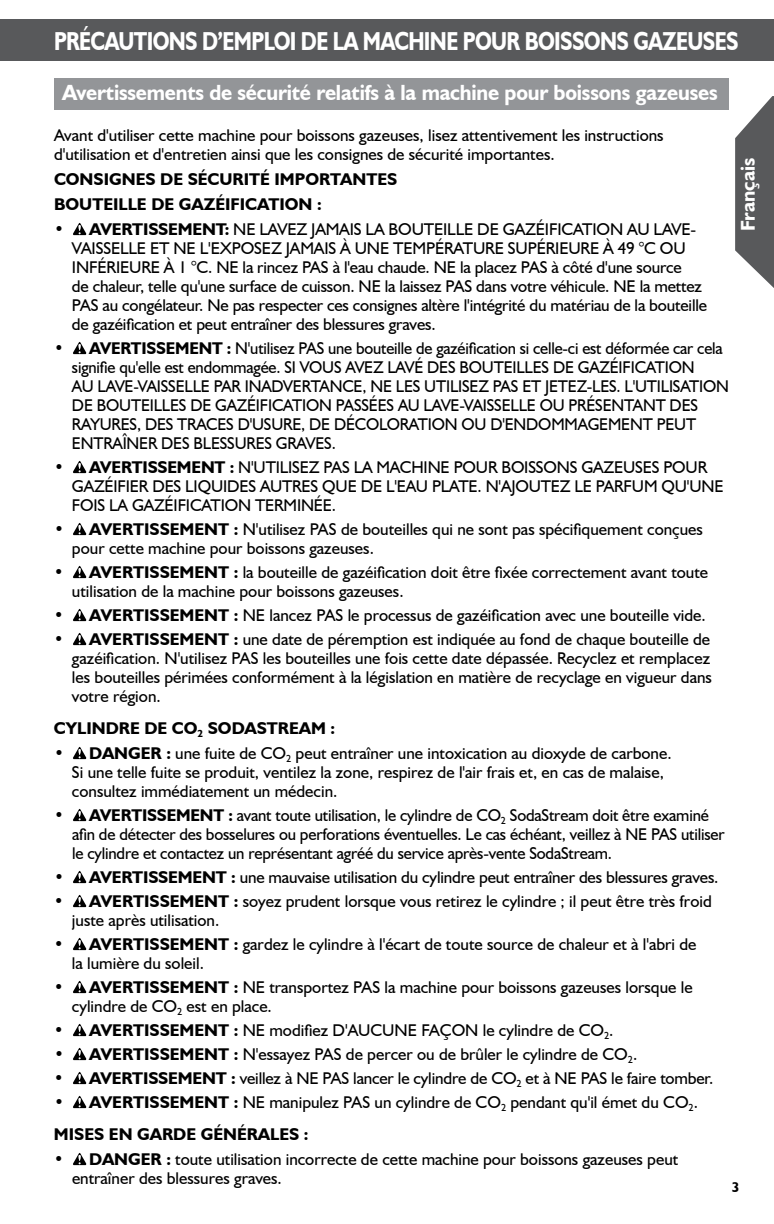
<style>
.page{position:relative;width:774px;height:1224px;background:#fff}
.page>*{position:absolute;margin:0;border:0;box-sizing:border-box;transform-origin:0 0}
.t1{font:700 26px "Humanist 521 BT";letter-spacing:-.03em;color:#fff;scale:.8 1}
.t2{font:700 22px "Humanist 521 BT";letter-spacing:-.01em;color:#fff;scale:.95 1}
.t3{font:700 20px "Humanist 521 BT";color:#fff}
.t4{font:17px/19px "Humanist 521 BT";letter-spacing:-.01em;color:#000}
.t5{font:700 17px "Humanist 521 BT";letter-spacing:-.01em;color:#000}
.t6{font:700 14px "Humanist 521 BT";color:#000}
.s1{font-weight:400}
.s2{font-weight:700}
</style>
<div class="page">
<svg style="left:735px;top:96px;width:39px;height:192px"></svg>
<div style="left:0;top:19px;width:774px;height:42px;background:#58595b"></div>
<svg style="left:73px;top:223px;width:13px;height:12px"></svg>
<svg style="left:73px;top:342px;width:13px;height:12px"></svg>
<svg style="left:73px;top:461px;width:13px;height:12px"></svg>
<svg style="left:73px;top:523px;width:13px;height:12px"></svg>
<svg style="left:73px;top:566px;width:13px;height:12px"></svg>
<svg style="left:73px;top:609px;width:13px;height:12px"></svg>
<svg style="left:73px;top:633px;width:13px;height:12px"></svg>
<svg style="left:73px;top:747px;width:13px;height:12px"></svg>
<svg style="left:73px;top:809px;width:13px;height:12px"></svg>
<svg style="left:73px;top:871px;width:13px;height:12px"></svg>
<svg style="left:73px;top:895px;width:13px;height:12px"></svg>
<svg style="left:73px;top:938px;width:13px;height:12px"></svg>
<svg style="left:73px;top:981px;width:13px;height:12px"></svg>
<svg style="left:73px;top:1024px;width:13px;height:12px"></svg>
<svg style="left:73px;top:1048px;width:13px;height:12px"></svg>
<svg style="left:73px;top:1072px;width:13px;height:12px"></svg>
<svg style="left:73px;top:1096px;width:13px;height:12px"></svg>
<svg style="left:73px;top:1153px;width:13px;height:12px"></svg>
<div style="left:54px;top:78px;width:675px;height:32px;background:#939598"></div>
<h1 class="t1" style="left:54px;top:25px;width:857px">Précautions d’emploi de la machine pour boissons gazeuses</h1>
<p class="t2" style="left:62px;top:79px;width:692px">Avertissements de sécurité relatifs à la machine pour boissons gazeuses</p>
<p class="t4" style="left:54px;top:125px;width:611px">Avant d'utiliser cette machine pour boissons gazeuses, lisez attentivement les instructions d'utilisation et d'entretien ainsi que les consignes de sécurité importantes.</p>
<p class="t5" style="left:54px;top:169px;width:13px">CONSIGNES</p>
<p class="t5" style="left:160px;top:169px;width:39px">DE SÉCURITÉ</p>
<p class="t5" style="left:275px;top:169px;width:33px">IMPORTANTES</p>
<p class="t5" style="left:54px;top:194px;width:12px">BOUTEILLE</p>
<p class="t5" style="left:151px;top:194px;width:39px">DE GAZÉI</p>
<p class="t5" style="left:231px;top:194px;width:20px">FICATION</p>
<p class="t5" style="left:317px;top:194px;width:6px">:</p>
<p class="t5" style="left:54px;top:219px;width:68px"><span class="s1">•</span> AVERTISSE</p>
<p class="t3" style="left:736px;top:231px;width:75px;rotate:-90deg">Français</p>
<p class="t4" style="left:72px;top:219px;width:637px;text-indent:106px"><span class="s2">MENT:</span> NE LAVEZ JAMAIS LA BOUTEILLE DE GAZÉIFICATION AU LAVE-VAISSELLE ET NE L'EXPOSEZ JAMAIS À UNE TEMPÉRATURE SUPÉRIEURE À 49 °C OU INFÉRIEURE À 1 °C. NE la rincez PAS à l'eau chaude. NE la placez PAS à côté d'une source<br>de chaleur, telle qu'une surface de cuisson. NE la laissez PAS dans votre véhicule. NE la mettez PAS au congélateur. Ne pas respecter ces consignes altère l'intégrité du matériau de la bouteille de gazéification et peut entraîner des blessures graves.</p>
<p class="t5" style="left:54px;top:338px;width:68px">• AVERTISSE</p>
<p class="t5" style="left:175px;top:338px;width:24px">MENT</p>
<p class="t4" style="left:72px;top:338px;width:659px;text-indent:155px"><span class="s2">:</span> N'utilisez PAS une bouteille de gazéification si celle-ci est déformée car cela signifie qu'elle est endommagée. SI VOUS AVEZ LAVÉ DES BOUTEILLES DE GAZÉIFICATION<br>AU LAVE-VAISSELLE PAR INADVERTANCE, NE LES UTILISEZ PAS ET JETEZ-LES. L'UTILISATION DE BOUTEILLES DE GAZÉIFICATION PASSÉES AU LAVE-VAISSELLE OU PRÉSENTANT DES RAYURES, DES TRACES D'USURE, DE DÉCOLORATION OU D'ENDOMMAGEMENT PEUT ENTRAÎNER DES BLESSURES GRAVES.</p>
<p class="t5" style="left:54px;top:457px;width:68px">• AVERTISSE</p>
<p class="t5" style="left:177px;top:457px;width:24px">MENT</p>
<p class="t4" style="left:72px;top:457px;width:653px;text-indent:158px"><span class="s2">:</span> N'UTILISEZ PAS LA MACHINE POUR BOISSONS GAZEUSES POUR<br>GAZÉIFIER DES LIQUIDES AUTRES QUE DE L'EAU PLATE. N'AJOUTEZ LE PARFUM QU'UNE<br>FOIS LA GAZÉIFICATION TERMINÉE.</p>
<p class="t5" style="left:54px;top:519px;width:69px">• AVERTISSE</p>
<p class="t5" style="left:180px;top:519px;width:25px">MENT</p>
<p class="t4" style="left:72px;top:519px;width:632px;text-indent:162px"><span class="s2">:</span> N'utilisez PAS de bouteilles qui ne sont pas spécifiquement conçues pour cette machine pour boissons gazeuses.</p>
<p class="t5" style="left:54px;top:562px;width:69px">• AVERTISSE</p>
<p class="t5" style="left:180px;top:562px;width:25px">MENT</p>
<p class="t4" style="left:72px;top:562px;width:638px;text-indent:162px"><span class="s2">:</span> la bouteille de gazéification doit être fixée correctement avant toute utilisation de la machine pour boissons gazeuses.</p>
<p class="t5" style="left:54px;top:605px;width:69px">• AVERTISSE</p>
<p class="t5" style="left:180px;top:605px;width:25px">MENT</p>
<p class="t4" style="left:234px;top:605px;width:474px"><span class="s2">:</span> NE lancez PAS le processus de gazéification avec une bouteille vide.</p>
<p class="t5" style="left:54px;top:629px;width:69px">• AVERTISSE</p>
<p class="t5" style="left:180px;top:629px;width:25px">MENT</p>
<p class="t4" style="left:72px;top:629px;width:641px;text-align:justify;text-indent:162px"><span class="s2">:</span> une date de péremption est indiquée au fond de chaque bouteille de gazéification. N'utilisez PAS les bouteilles une fois cette date dépassée. Recyclez et remplacez les bouteilles périmées conformément à la législation en matière de recyclage en vigueur dans votre région.</p>
<p class="t5" style="left:54px;top:718px;width:35px">CYLINDRE</p>
<p class="t5" style="left:144px;top:718px;width:76px">DECO<sub>2</sub>SODASTREA</p>
<p class="t5" style="left:311px;top:718px;width:26px">M :</p>
<p class="t5" style="left:54px;top:743px;width:47px">• DANGER</p>
<p class="t4" style="left:72px;top:743px;width:601px;text-indent:94px"><span class="s2">:</span> une fuite de CO<sub>2</sub> peut entraîner une intoxication au dioxyde de carbone.<br>Si une telle fuite se produit, ventilez la zone, respirez de l'air frais et, en cas de malaise, consultez immédiatement un médecin.</p>
<p class="t5" style="left:54px;top:805px;width:68px">• AVERTISSE</p>
<p class="t5" style="left:176px;top:805px;width:24px">MENT</p>
<p class="t4" style="left:72px;top:805px;width:654px;text-indent:156px"><span class="s2">:</span> avant toute utilisation, le cylindre de CO<sub>2</sub> SodaStream doit être examiné afin de détecter des bosselures ou perforations éventuelles. Le cas échéant, veillez à NE PAS utiliser le cylindre et contactez un représentant agréé du service après-vente SodaStream.</p>
<p class="t5" style="left:54px;top:867px;width:68px">• AVERTISSE</p>
<p class="t5" style="left:178px;top:867px;width:24px">MENT</p>
<p class="t4" style="left:231px;top:867px;width:489px"><span class="s2">:</span> une mauvaise utilisation du cylindre peut entraîner des blessures graves.</p>
<p class="t5" style="left:54px;top:891px;width:69px">• AVERTISSE</p>
<p class="t5" style="left:180px;top:891px;width:25px">MENT</p>
<p class="t4" style="left:234px;top:891px;width:480px"><span class="s2">:</span> soyez prudent lorsque vous retirez le cylindre ; il peut être très froid</p>
<p class="t4" style="left:72px;top:911px;width:147px">juste après utilisation.</p>
<p class="t5" style="left:54px;top:934px;width:69px">• AVERTISSE</p>
<p class="t5" style="left:180px;top:934px;width:25px">MENT</p>
<p class="t4" style="left:234px;top:934px;width:464px"><span class="s2">:</span> gardez le cylindre à l'écart de toute source de chaleur et à l'abri de</p>
<p class="t4" style="left:72px;top:954px;width:131px">la lumière du soleil.</p>
<p class="t5" style="left:54px;top:977px;width:69px">• AVERTISSE</p>
<p class="t5" style="left:180px;top:977px;width:25px">MENT</p>
<p class="t4" style="left:72px;top:977px;width:622px;text-indent:162px"><span class="s2">:</span> NE transportez PAS la machine pour boissons gazeuses lorsque le cylindre de CO<sub>2</sub> est en place.</p>
<p class="t5" style="left:54px;top:1020px;width:69px">• AVERTISSE</p>
<p class="t5" style="left:180px;top:1020px;width:25px">MENT</p>
<p class="t4" style="left:234px;top:1020px;width:379px"><span class="s2">:</span> NE modifiez D'AUCUNE FAÇON le cylindre de CO<sub>2</sub>.</p>
<p class="t5" style="left:54px;top:1044px;width:69px">• AVERTISSE</p>
<p class="t5" style="left:180px;top:1044px;width:25px">MENT</p>
<p class="t4" style="left:234px;top:1044px;width:403px"><span class="s2">:</span> N'essayez PAS de percer ou de brûler le cylindre de CO<sub>2</sub>.</p>
<p class="t5" style="left:54px;top:1068px;width:68px">• AVERTISSE</p>
<p class="t5" style="left:178px;top:1068px;width:24px">MENT</p>
<p class="t4" style="left:231px;top:1068px;width:481px"><span class="s2">:</span> veillez à NE PAS lancer le cylindre de CO<sub>2</sub> et à NE PAS le faire tomber.</p>
<p class="t5" style="left:54px;top:1092px;width:69px">• AVERTISSE</p>
<p class="t5" style="left:180px;top:1092px;width:25px">MENT</p>
<p class="t4" style="left:234px;top:1092px;width:464px"><span class="s2">:</span> NE manipulez PAS un cylindre de CO<sub>2</sub> pendant qu'il émet du CO<sub>2</sub>.</p>
<p class="t5" style="left:54px;top:1124px;width:25px">MISES</p>
<p class="t5" style="left:109px;top:1124px;width:41px">EN GARDE</p>
<p class="t5" style="left:201px;top:1124px;width:11px">GÉNÉRALES</p>
<p class="t5" style="left:304px;top:1124px;width:6px">:</p>
<p class="t5" style="left:54px;top:1149px;width:47px">• DANGER</p>
<p class="t4" style="left:72px;top:1149px;width:608px;text-indent:94px"><span class="s2">:</span> toute utilisation incorrecte de cette machine pour boissons gazeuses peut entraîner des blessures graves.</p>
<p class="t6" style="left:732px;top:1178px;width:9px">3</p>
</div>
